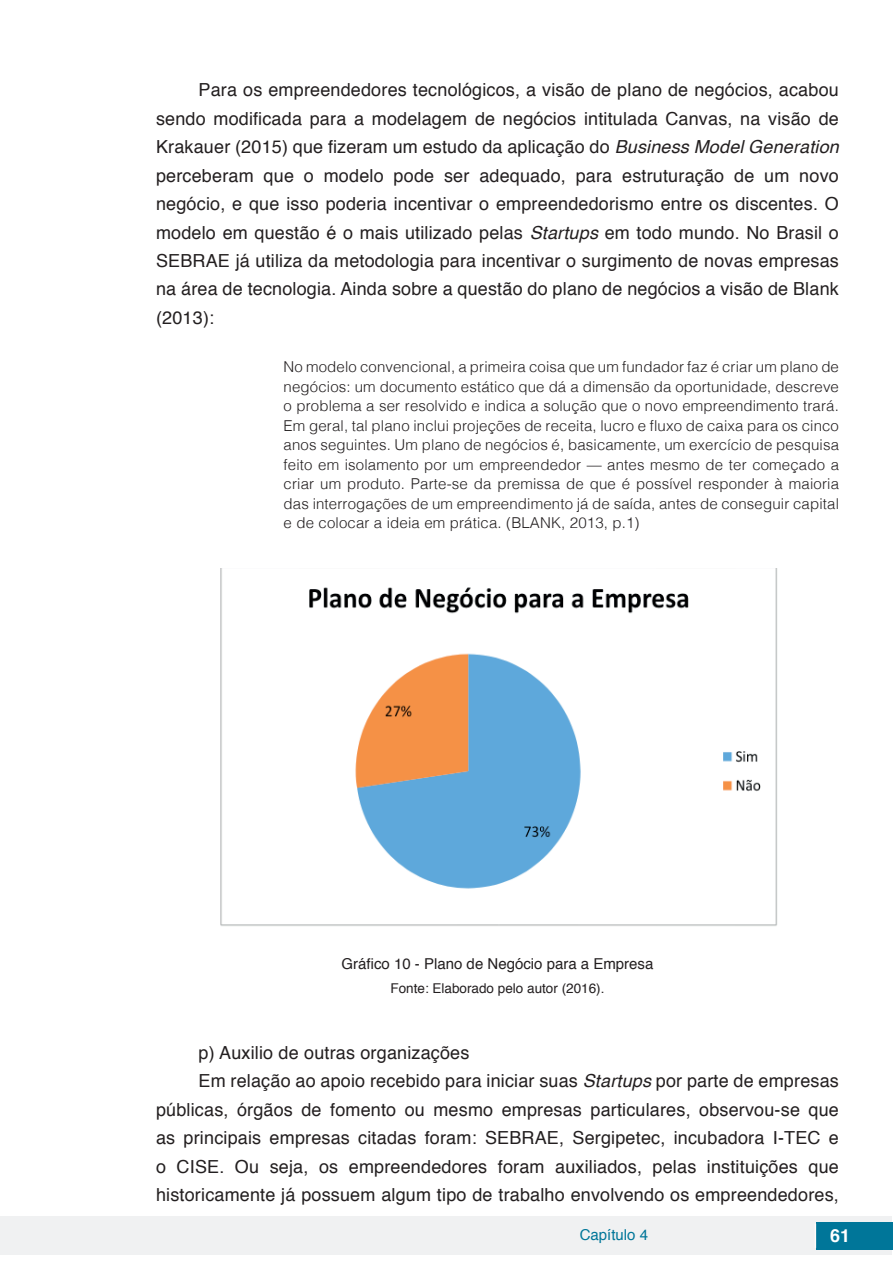
<style>
.page{position:relative;width:893px;height:1263px;background:#fff}
.page>*{position:absolute;margin:0;border:0;box-sizing:border-box;transform-origin:0 0}
.t1{font:18px/28.5px "Helvetica";letter-spacing:.01em;color:#231f20;text-align:justify}
.t2{font:700 18px "Helvetica";color:#fff}
.t3{font:300 15px/19.5px "Helvetica";letter-spacing:.01em;color:#231f20;text-align:justify}
.t4{font:15px "Helvetica";color:#231f20}
.t5{font:15px "Helvetica";color:#007699}
.t6{font:13.5px "Helvetica";color:#231f20}
.s1{font-style:italic}
</style>
<div class="page">
<div style="left:1px;top:1216px;width:891px;height:38px;background:#f0f1f2"></div>
<div style="left:816px;top:1222px;width:77px;height:27px;background:#007699"></div>
<svg style="left:815px;top:1224px;width:1px;height:24px"></svg>
<img style="left:220px;top:568px;width:557px;height:358px">
<p class="t1" style="left:156px;top:76px;width:684px;text-indent:43px">Para os empreendedores tecnológicos, a visão de plano de negócios, acabou sendo modificada para a modelagem de negócios intitulada Canvas, na visão de Krakauer (2015) que fizeram um estudo da aplicação do <span class="s1">Business Model Generation </span>perceberam que o modelo pode ser adequado, para estruturação de um novo negócio, e que isso poderia incentivar o empreendedorismo entre os discentes. O modelo em questão é o mais utilizado pelas <span class="s1">Startups</span> em todo mundo. No Brasil o SEBRAE já utiliza da metodologia para incentivar o surgimento de novas empresas na área de tecnologia. Ainda sobre a questão do plano de negócios a visão de Blank (2013):</p>
<p class="t3" style="left:284px;top:356px;width:557px">No modelo convencional, a primeira coisa que um fundador faz é criar um plano de negócios: um documento estático que dá a dimensão da oportunidade, descreve o problema a ser resolvido e indica a solução que o novo empreendimento trará.<br>Em geral, tal plano inclui projeções de receita, lucro e fluxo de caixa para os cinco anos seguintes. Um plano de negócios é, basicamente, um exercício de pesquisa feito em isolamento por um empreendedor — antes mesmo de ter começado a criar um produto. Parte-se da premissa de que é possível responder à maioria das interrogações de um empreendimento já de saída, antes de conseguir capital e de colocar a ideia em prática. (BLANK, 2013, p.1)</p>
<p class="t4" style="left:342px;top:952px;width:313px">Gráfico 10 - Plano de Negócio para a Empresa</p>
<p class="t6" style="left:391px;top:978px;width:215px">Fonte: Elaborado pelo autor (2016).</p>
<p class="t1" style="left:199px;top:1039px;width:272px">p) Auxilio de outras organizações</p>
<p class="t1" style="left:199px;top:1067px;width:642px">Em relação ao apoio recebido para iniciar suas <span class="s1">Startups</span> por parte de empresas</p>
<p class="t1" style="left:156px;top:1096px;width:684px">públicas, órgãos de fomento ou mesmo empresas particulares, observou-se que</p>
<p class="t1" style="left:156px;top:1124px;width:684px">as principais empresas citadas foram: SEBRAE, Sergipetec, incubadora I-TEC e</p>
<p class="t1" style="left:156px;top:1153px;width:684px">o CISE. Ou seja, os empreendedores foram auxiliados, pelas instituições que</p>
<p class="t1" style="left:156px;top:1181px;width:684px">historicamente já possuem algum tipo de trabalho envolvendo os empreendedores,</p>
<p class="t5" style="left:580px;top:1223px;width:70px">Capítulo 4</p>
<p class="t2" style="left:830px;top:1221px;width:22px">61</p>
</div>
